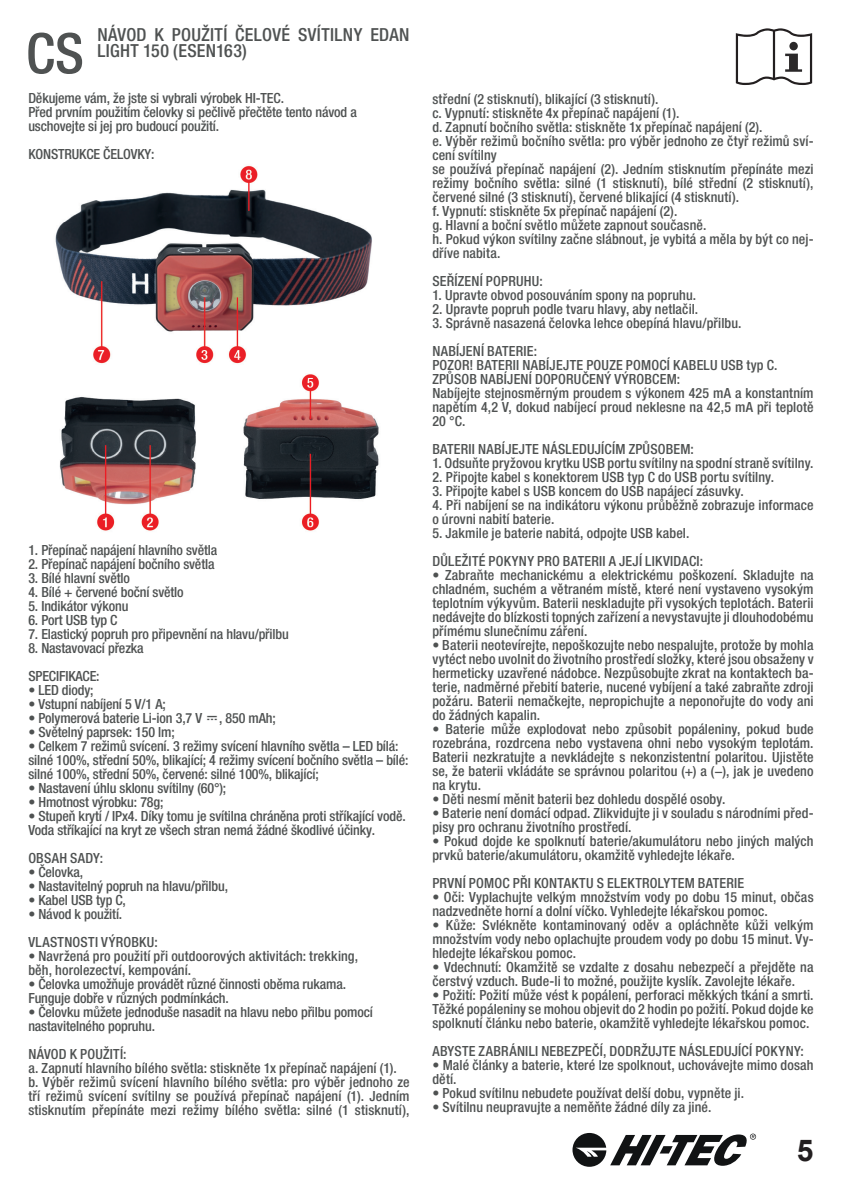
<style>
.page{position:relative;width:842px;height:1191px;background:#fff}
.page>*{position:absolute;margin:0;border:0;box-sizing:border-box;transform-origin:0 0}
.t1{font:500 condensed 55.8px "Helvetica Neue LT Com";color:#4f5252}
.t2{font:700 30px "Arial";color:#231f20}
.t3{font:500 condensed 18px/16px "Helvetica Neue LT Com";letter-spacing:.02em;color:#4f5252}
.t4{font:500 condensed 14px/14px "Helvetica Neue LT Com";letter-spacing:.005em;color:#4f5252}
</style>
<div class="page">
<img style="left:55px;top:165px;width:324px;height:366px">
<svg style="left:736px;top:28px;width:76px;height:57px"></svg>
<svg style="left:572px;top:1133px;width:184px;height:33px"></svg>
<h1 class="t1" style="left:26px;top:20px;width:59px">CS</h1>
<p class="t3" style="left:97px;top:27px;width:314px">NÁVOD K POUŽITÍ ČELOVÉ SVÍTILNY EDAN<br>LIGHT 150 (ESEN163)</p>
<p class="t4" style="left:28px;top:91px;width:330px">Děkujeme vám, že jste si vybrali výrobek HI-TEC.<br>Před prvním použitím čelovky si pečlivě přečtěte tento návod a uschovejte si jej pro budoucí použití.</p>
<p class="t4" style="left:28px;top:147px;width:128px">KONSTRUKCE ČELOVKY:</p>
<p class="t4" style="left:28px;top:543px;width:190px">1. Přepínač napájení hlavního světla</p>
<p class="t4" style="left:28px;top:557px;width:188px">2. Přepínač napájení bočního světla</p>
<p class="t4" style="left:28px;top:571px;width:103px">3. Bílé hlavní světlo</p>
<p class="t4" style="left:28px;top:585px;width:157px">4. Bílé + červené boční světlo</p>
<p class="t4" style="left:28px;top:599px;width:102px">5. Indikátor výkonu</p>
<p class="t4" style="left:28px;top:613px;width:91px">6. Port USB typ C</p>
<p class="t4" style="left:28px;top:627px;width:262px">7. Elastický popruh pro připevnění na hlavu/přilbu</p>
<p class="t4" style="left:28px;top:634px;width:117px;line-height:28px">8. Nastavovací přezka<br>SPECIFIKACE:</p>
<p class="t4" style="left:28px;top:683px;width:67px">• LED diody;</p>
<p class="t4" style="left:28px;top:697px;width:139px">• Vstupní nabíjení 5 V/1 A;</p>
<p class="t4" style="left:28px;top:711px;width:249px">• Polymerová baterie Li-ion 3,7 V , 850 mAh;</p>
<p class="t4" style="left:28px;top:725px;width:148px">• Světelný paprsek: 150 lm;</p>
<p class="t4" style="left:28px;top:739px;width:382px">• Celkem 7 režimů svícení. 3 režimy svícení hlavního světla – LED bílá: silné 100%, střední 50%, blikající; 4 režimy svícení bočního světla – bílé: silné 100%, střední 50%, červené: silné 100%, blikající;</p>
<p class="t4" style="left:28px;top:781px;width:199px">• Nastavení úhlu sklonu svítilny (60°);</p>
<p class="t4" style="left:28px;top:795px;width:137px">• Hmotnost výrobku: 78g;</p>
<p class="t4" style="left:28px;top:809px;width:379px">• Stupeň krytí / IPx4. Díky tomu je svítilna chráněna proti stříkající vodě.<br>Voda stříkající na kryt ze všech stran nemá žádné škodlivé účinky.</p>
<p class="t4" style="left:28px;top:851px;width:76px">OBSAH SADY:</p>
<p class="t4" style="left:28px;top:865px;width:56px">• Čelovka,</p>
<p class="t4" style="left:28px;top:879px;width:201px">• Nastavitelný popruh na hlavu/přilbu,</p>
<p class="t4" style="left:28px;top:893px;width:99px">• Kabel USB typ C,</p>
<p class="t4" style="left:28px;top:900px;width:131px;line-height:28px">• Návod k použití.<br>VLASTNOSTI VÝROBKU:</p>
<p class="t4" style="left:28px;top:949px;width:331px">• Navržená pro použití při outdoorových aktivitách: trekking, běh, horolezectví, kempování.</p>
<p class="t4" style="left:28px;top:977px;width:319px">• Čelovka umožňuje provádět různé činnosti oběma rukama.<br>Funguje dobře v různých podmínkách.</p>
<p class="t4" style="left:28px;top:1005px;width:346px">• Čelovku můžete jednoduše nasadit na hlavu nebo přilbu pomocí nastavitelného popruhu.</p>
<p class="t4" style="left:28px;top:1047px;width:383px">NÁVOD K POUŽITÍ:<br>a. Zapnutí hlavního bílého světla: stiskněte 1x přepínač napájení (1). b. Výběr režimů svícení hlavního bílého světla: pro výběr jednoho ze tří režimů svícení svítilny se používá přepínač napájení (1). Jedním stisknutím přepínáte mezi režimy bílého světla: silné (1 stisknutí),</p>
<p class="t4" style="left:432px;top:91px;width:383px">střední (2 stisknutí), blikající (3 stisknutí).<br>c. Vypnutí: stiskněte 4x přepínač napájení (1).<br>d. Zapnutí bočního světla: stiskněte 1x přepínač napájení (2).<br>e. Výběr režimů bočního světla: pro výběr jednoho ze čtyř režimů sví&shy;cení svítilny<br>se používá přepínač napájení (2). Jedním stisknutím přepínáte mezi režimy bočního světla: silné (1 stisknutí), bílé střední (2 stisknutí), červené silné (3 stisknutí), červené blikající (4 stisknutí).<br>f. Vypnutí: stiskněte 5x přepínač napájení (2).<br>g. Hlavní a boční světlo můžete zapnout současně.<br>h. Pokud výkon svítilny začne slábnout, je vybitá a měla by být co nej&shy;dříve nabita.</p>
<p class="t4" style="left:432px;top:273px;width:112px">SEŘÍZENÍ POPRUHU:</p>
<p class="t4" style="left:432px;top:287px;width:265px">1. Upravte obvod posouváním spony na popruhu.</p>
<p class="t4" style="left:432px;top:301px;width:267px">2. Upravte popruh podle tvaru hlavy, aby netlačil.</p>
<p class="t4" style="left:432px;top:308px;width:311px;line-height:28px">3. Správně nasazená čelovka lehce obepíná hlavu/přilbu.<br>NABÍJENÍ BATERIE:</p>
<p class="t4" style="left:432px;top:357px;width:383px">POZOR! BATERII NABÍJEJTE POUZE POMOCÍ KABELU USB typ C.<br>ZPŮSOB NABÍJENÍ DOPORUČENÝ VÝROBCEM:<br>Nabíjejte stejnosměrným proudem s výkonem 425 mA a konstantním napětím 4,2 V, dokud nabíjecí proud neklesne na 42,5 mA při teplotě 20 °C.</p>
<p class="t4" style="left:432px;top:441px;width:263px">BATERII NABÍJEJTE NÁSLEDUJÍCÍM ZPŮSOBEM:</p>
<p class="t4" style="left:432px;top:455px;width:383px">1. Odsuňte pryžovou krytku USB portu svítilny na spodní straně svítilny.</p>
<p class="t4" style="left:432px;top:469px;width:343px">2. Připojte kabel s konektorem USB typ C do USB portu svítilny.</p>
<p class="t4" style="left:432px;top:483px;width:313px">3. Připojte kabel s USB koncem do USB napájecí zásuvky.</p>
<p class="t4" style="left:432px;top:497px;width:383px">4. Při nabíjení se na indikátoru výkonu průběžně zobrazuje informace o úrovni nabití baterie.</p>
<p class="t4" style="left:432px;top:518px;width:272px;line-height:28px">5. Jakmile je baterie nabitá, odpojte USB kabel.<br>DŮLEŽITÉ POKYNY PRO BATERII A JEJÍ LIKVIDACI:</p>
<p class="t4" style="left:432px;top:567px;width:383px;text-align:justify">• Zabraňte mechanickému a elektrickému poškození. Skladujte na chladném, suchém a větraném místě, které není vystaveno vysokým teplotním výkyvům. Baterii neskladujte při vysokých teplotách. Baterii nedávejte do blízkosti topných zařízení a nevystavujte ji dlouhodobému přímému slunečnímu záření.</p>
<p class="t4" style="left:432px;top:637px;width:383px;text-align:justify">• Baterii neotevírejte, nepoškozujte nebo nespalujte, protože by mohla vytéct nebo uvolnit do životního prostředí složky, které jsou obsaženy v hermeticky uzavřené nádobce. Nezpůsobujte zkrat na kontaktech ba&shy;terie, nadměrné přebití baterie, nucené vybíjení a také zabraňte zdroji požáru. Baterii nemačkejte, nepropichujte a neponořujte do vody ani do žádných kapalin.</p>
<p class="t4" style="left:432px;top:721px;width:383px;text-align:justify">• Baterie může explodovat nebo způsobit popáleniny, pokud bude rozebrána, rozdrcena nebo vystavena ohni nebo vysokým teplotám.<br>Baterii nezkratujte a nevkládejte s nekonzistentní polaritou. Ujistěte se, že baterii vkládáte se správnou polaritou (+) a (−), jak je uvedeno na krytu.</p>
<p class="t4" style="left:432px;top:791px;width:294px">• Děti nesmí měnit baterii bez dohledu dospělé osoby.</p>
<p class="t4" style="left:432px;top:805px;width:383px">• Baterie není domácí odpad. Zlikvidujte ji v souladu s národními před&shy;pisy pro ochranu životního prostředí.</p>
<p class="t4" style="left:432px;top:833px;width:383px">• Pokud dojde ke spolknutí baterie/akumulátoru nebo jiných malých prvků baterie/akumulátoru, okamžitě vyhledejte lékaře.</p>
<p class="t4" style="left:432px;top:875px;width:313px">PRVNÍ POMOC PŘI KONTAKTU S ELEKTROLYTEM BATERIE</p>
<p class="t4" style="left:432px;top:889px;width:383px">• Oči: Vyplachujte velkým množstvím vody po dobu 15 minut, občas nadzvedněte horní a dolní víčko. Vyhledejte lékařskou pomoc.</p>
<p class="t4" style="left:432px;top:917px;width:383px;text-align:justify">• Kůže: Svlékněte kontaminovaný oděv a opláchněte kůži velkým množstvím vody nebo oplachujte proudem vody po dobu 15 minut. Vy&shy;hledejte lékařskou pomoc.</p>
<p class="t4" style="left:432px;top:959px;width:383px">• Vdechnutí: Okamžitě se vzdalte z dosahu nebezpečí a přejděte na čerstvý vzduch. Bude-li to možné, použijte kyslík. Zavolejte lékaře.</p>
<p class="t4" style="left:432px;top:987px;width:383px;text-align:justify">• Požití: Požití může vést k popálení, perforaci měkkých tkání a smrti.<br>Těžké popáleniny se mohou objevit do 2 hodin po požití. Pokud dojde ke spolknutí článku nebo baterie, okamžitě vyhledejte lékařskou pomoc.</p>
<p class="t4" style="left:432px;top:1043px;width:373px">ABYSTE ZABRÁNILI NEBEZPEČÍ, DODRŽUJTE NÁSLEDUJÍCÍ POKYNY:</p>
<p class="t4" style="left:432px;top:1057px;width:383px">• Malé články a baterie, které lze spolknout, uchovávejte mimo dosah dětí.</p>
<p class="t4" style="left:432px;top:1085px;width:313px">• Pokud svítilnu nebudete používat delší dobu, vypněte ji.</p>
<p class="t4" style="left:432px;top:1099px;width:281px">• Svítilnu neupravujte a neměňte žádné díly za jiné.</p>
<h2 class="t2" style="left:797px;top:1129px;width:18px">5</h2>
</div>
